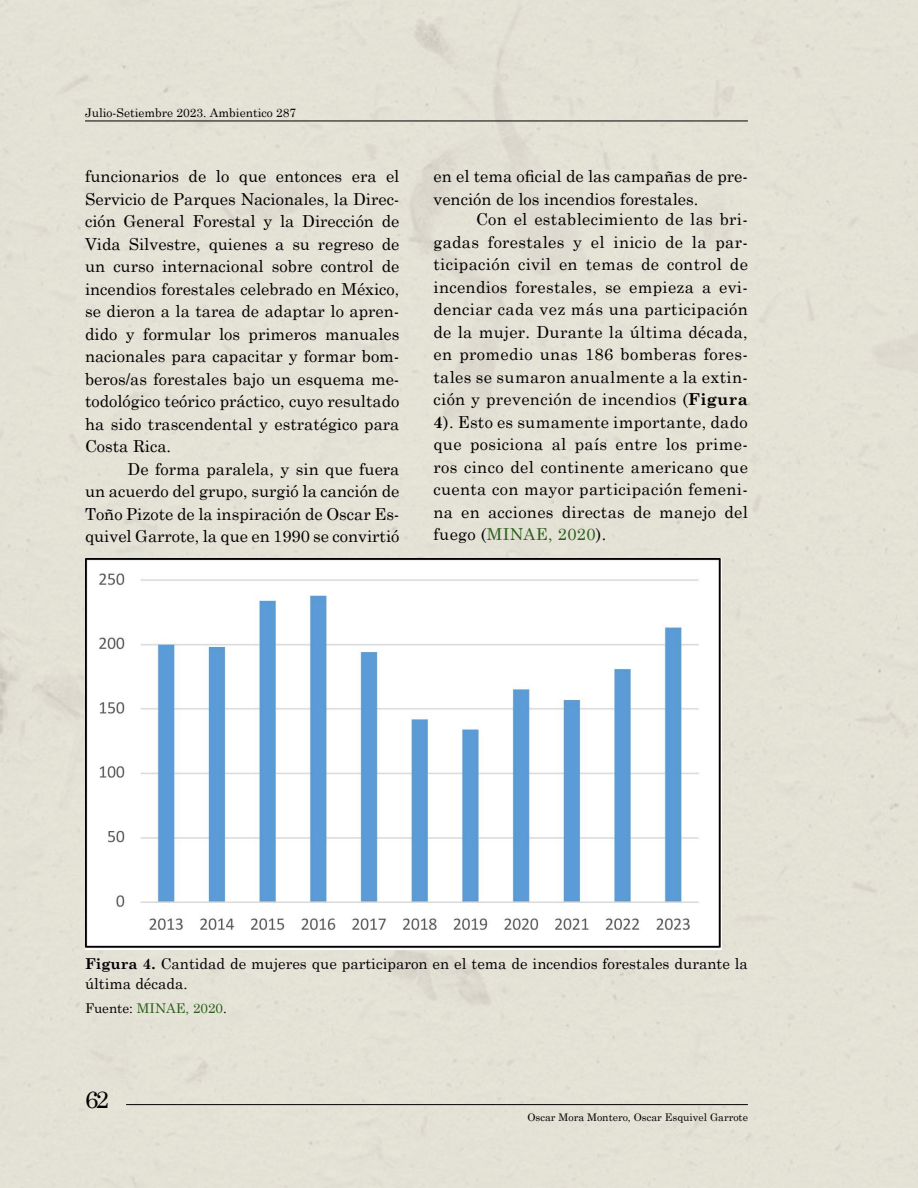
<style>
.page{position:relative;width:918px;height:1188px;background:#e4e1d5}
.page>*{position:absolute;margin:0;border:0;box-sizing:border-box;transform-origin:0 0}
.t1{font:24px "Century Schoolbook";color:#000}
.t2{font:16.5px/22.5px "Century Schoolbook";color:#000;text-align:justify}
.t3{font:15px/19.5px "Century Schoolbook";color:#000}
.t4{font:13.5px "Century Schoolbook";color:#295f19}
.t5{font:12px "Century Schoolbook";color:#000}
.t6{font:10.5px "Century Schoolbook";color:#000}
.s1{font-weight:700}
.s2{color:#295f19}
.s3{color:#000}
</style>
<div class="page">
<hr style="left:85px;top:121px;width:663px;height:1px;background:#000">
<hr style="left:126px;top:1104px;width:622px;height:1px;background:#000">
<img style="left:85px;top:558px;width:636px;height:392px">
<p class="t5" style="left:85px;top:106px;width:213px">Julio-Setiembre 2023. Ambientico 287</p>
<p class="t2" style="left:85px;top:165px;width:316px">funcionarios de lo que entonces era el Servicio de Parques Nacionales, la Direc&shy;ción General Forestal y la Dirección de Vida Silvestre, quienes a su regreso de un curso internacional sobre control de incendios forestales celebrado en México, se dieron a la tarea de adaptar lo apren&shy;dido y formular los primeros manuales nacionales para capacitar y formar bom&shy;beros/as forestales bajo un esquema me&shy;todológico teórico práctico, cuyo resultado ha sido trascendental y estratégico para Costa Rica.</p>
<p class="t2" style="left:85px;top:457px;width:316px;text-indent:43px">De forma paralela, y sin que fuera un acuerdo del grupo, surgió la canción de Toño Pizote de la inspiración de Oscar Es&shy;quivel Garrote, la que en 1990 se convirtió</p>
<p class="t2" style="left:433px;top:165px;width:316px">en el tema oficial de las campañas de pre&shy;vención de los incendios forestales.</p>
<p class="t2" style="left:433px;top:207px;width:316px;text-indent:43px">Con el establecimiento de las bri&shy;gadas forestales y el inicio de la par&shy;ticipación civil en temas de control de incendios forestales, se empieza a evi&shy;denciar cada vez más una participación de la mujer. Durante la última década, en promedio unas 186 bomberas fores&shy;tales se sumaron anualmente a la extin&shy;ción y prevención de incendios (<span class="s1">Figura 4</span>). Esto es sumamente importante, dado que posiciona al país entre los prime&shy;ros cinco del continente americano que cuenta con mayor participación femeni&shy;na en acciones directas de manejo del fuego (<span class="s2">MINAE, 2020</span>).</p>
<p class="t3" style="left:85px;top:954px;width:664px"><span class="s1">Figura 4.</span> Cantidad de mujeres que participaron en el tema de incendios forestales durante la última década.</p>
<p class="t4" style="left:85px;top:1000px;width:143px"><span class="s3">Fuente:</span> MINAE, 2020<span class="s3">.</span></p>
<h1 class="t1" style="left:85px;top:1085px;width:26px">62</h1>
<p class="t6" style="left:527px;top:1110px;width:222px">Oscar Mora Montero, Oscar Esquivel Garrote</p>
</div>
